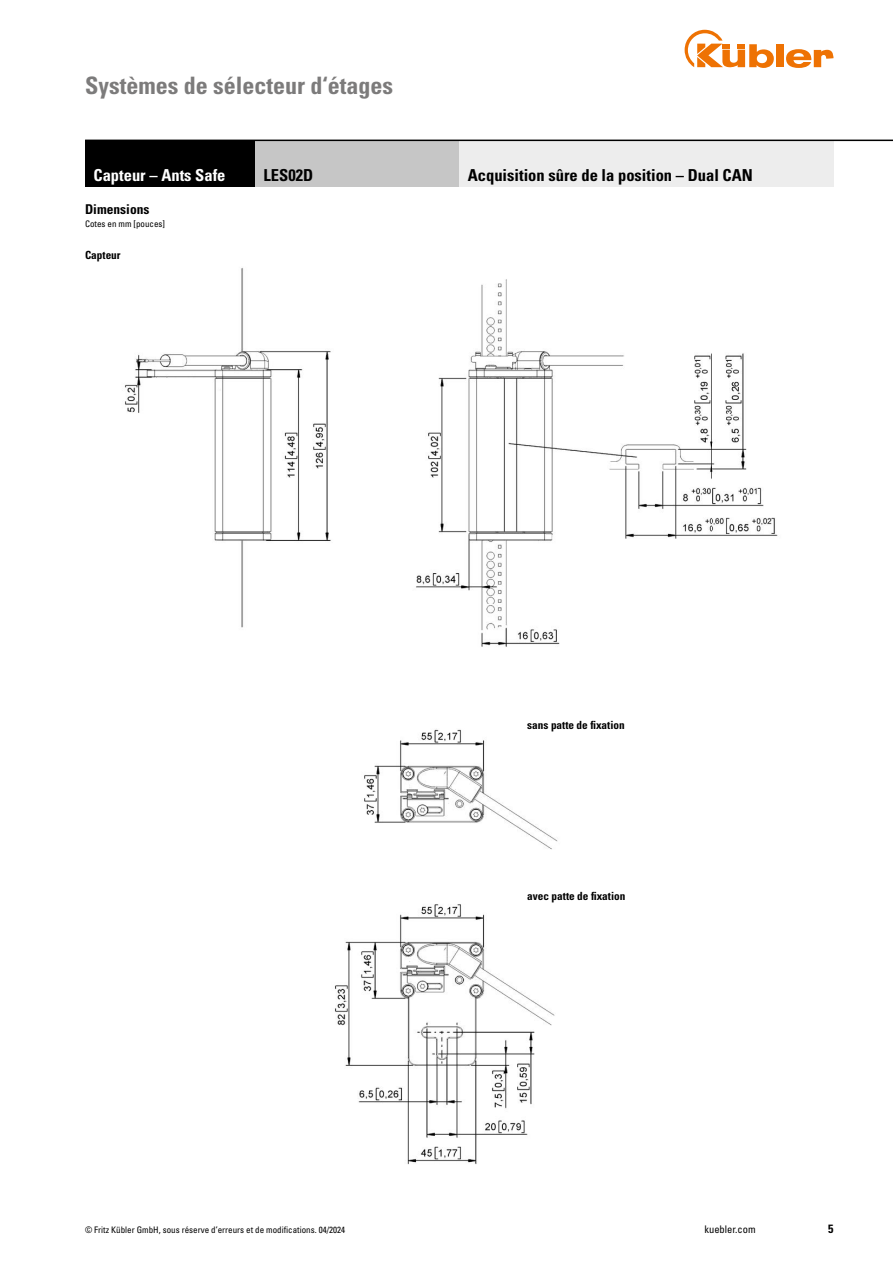
<style>
.page{position:relative;width:893px;height:1263px;background:#fff}
.page>*{position:absolute;margin:0;border:0;box-sizing:border-box;transform-origin:0 0}
.t1{font:700 condensed 24px "Univers LT Std";color:#7c7b7b}
.t2{font:700 condensed 16.5px "Univers LT Std";color:#000}
.t3{font:700 condensed 16.5px "Univers LT Std";color:#fff}
.t4{font:700 condensed 13.5px "Univers LT Std";color:#000}
.t5{font:700 condensed 12px "Univers LT Std";color:#000}
.t6{font:700 condensed 11.25px "Univers LT Std";color:#000}
.t7{font:condensed 10.5px "Univers LT Std";color:#000}
.t8{font:condensed 9px "Univers LT Std";color:#000}
</style>
<div class="page">
<div style="left:776px;top:44px;width:8px;height:23px;background:#ee7203"></div>
<svg style="left:786px;top:49px;width:47px;height:19px"></svg>
<svg style="left:685px;top:30px;width:89px;height:38px"></svg>
<img style="left:335px;top:729px;width:223px;height:436px">
<img style="left:125px;top:268px;width:653px;height:379px">
<div style="left:85px;top:140px;width:170px;height:47px;background:#000"></div>
<div style="left:255px;top:140px;width:204px;height:47px;background:#c6c6c6"></div>
<div style="left:459px;top:140px;width:374px;height:47px;background:#ededed"></div>
<hr style="left:85px;top:140px;width:808px;height:1px;background:#000">
<h1 class="t1" style="left:85px;top:71px;width:309px">Systèmes de sélecteur d‘étages</h1>
<h2 class="t3" style="left:94px;top:165px;width:133px">Capteur – Ants Safe</h2>
<h2 class="t2" style="left:264px;top:165px;width:51px">LES02D</h2>
<h2 class="t2" style="left:468px;top:165px;width:287px">Acquisition sûre de la position – Dual CAN</h2>
<h3 class="t4" style="left:85px;top:201px;width:66px">Dimensions</h3>
<p class="t8" style="left:85px;top:218px;width:81px">Cotes en mm [pouces]</p>
<p class="t6" style="left:85px;top:248px;width:37px">Capteur</p>
<p class="t6" style="left:527px;top:718px;width:99px">sans patte de fixation</p>
<p class="t6" style="left:527px;top:889px;width:100px">avec patte de fixation</p>
<p class="t8" style="left:85px;top:1224px;width:262px">© Fritz Kübler GmbH, sous réserve d’erreurs et de modifications. 04/2024</p>
<p class="t7" style="left:704px;top:1223px;width:53px">kuebler.com</p>
<h3 class="t5" style="left:828px;top:1221px;width:7px">5</h3>
</div>
